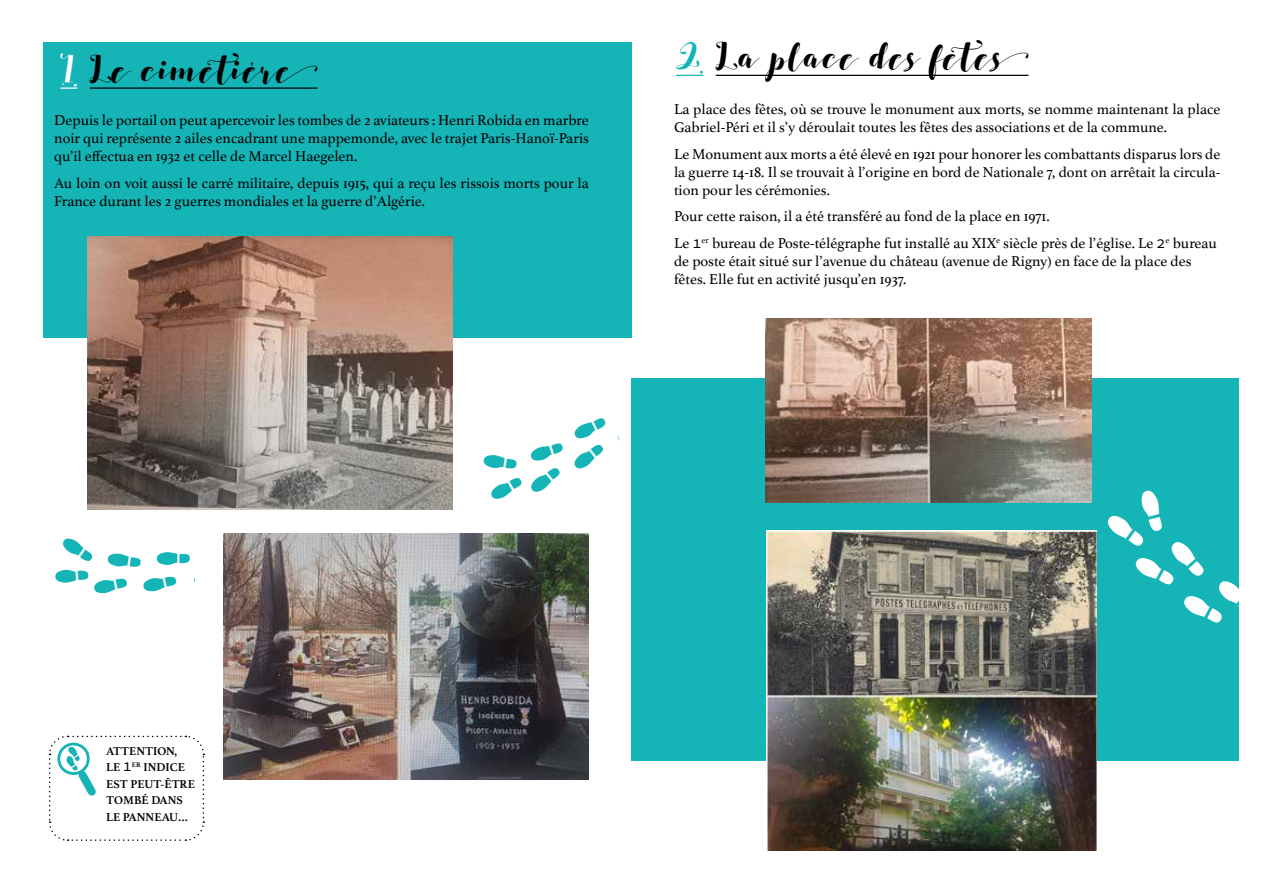
<style>
.page{position:relative;width:1263px;height:893px;background:#fff}
.page>*{position:absolute;margin:0;border:0;box-sizing:border-box;transform-origin:0 0}
.t1{font:24.75px "SALSABILLA";color:#000}
.t2{font:15px/18px "Athelas";color:#000}
.t3{font:700 12px/16.5px "Athelas";color:#000}
.s1{color:#fff}
.s2{color:#14b4b7}
.s3{font-family:"Source Code Variable"}
.s4{font-family:"Source Code Variable";font-weight:400;font-size:15px}
</style>
<div class="page">
<div style="left:631px;top:378px;width:607px;height:383px;background:#14b4b7"></div>
<div style="left:43px;top:43px;width:588px;height:295px;background:#14b4b7"></div>
<svg style="left:531px;top:468px;width:29px;height:24px"></svg>
<svg style="left:491px;top:478px;width:31px;height:21px"></svg>
<svg style="left:574px;top:418px;width:32px;height:51px"></svg>
<svg style="left:530px;top:443px;width:33px;height:18px"></svg>
<svg style="left:484px;top:455px;width:33px;height:14px"></svg>
<svg style="left:55px;top:538px;width:140px;height:55px"></svg>
<svg style="left:60px;top:87px;width:17px;height:2px"></svg>
<hr style="left:90px;top:87px;width:227px;height:2px;background:#000">
<svg style="left:676px;top:75px;width:27px;height:1px"></svg>
<hr style="left:716px;top:75px;width:312px;height:1px;background:#000">
<svg style="left:49px;top:735px;width:156px;height:106px"></svg>
<img style="left:87px;top:236px;width:366px;height:273px">
<img style="left:223px;top:534px;width:366px;height:245px">
<img style="left:765px;top:319px;width:326px;height:183px">
<img style="left:766px;top:531px;width:331px;height:319px">
<svg style="left:1093px;top:480px;width:146px;height:143px"></svg>
<h1 class="t1" style="left:60px;top:50px;width:259px"><span class="s1">1.</span> Le cimetièrŐ</h1>
<p class="t2" style="left:54px;top:111px;width:536px;text-align:justify">Depuis le portail on peut apercevoir les tombes de 2 aviateurs : Henri Robida en marbre noir qui représente 2 ailes encadrant une mappemonde, avec le trajet Paris-Hanoï-Paris qu’il effectua en 1932 et celle de Marcel Haegelen.</p>
<p class="t2" style="left:54px;top:173px;width:536px">Au loin on voit aussi le carré militaire, depuis 1915, qui a reçu les rissois morts pour la<br>France durant les 2 guerres mondiales et la guerre d’Algérie.</p>
<h1 class="t1" style="left:676px;top:37px;width:354px"><span class="s2">2.</span> La place des feteŸ</h1>
<p class="t2" style="left:674px;top:100px;width:548px">La place des fêtes, où se trouve le monument aux morts, se nomme maintenant la place<br>Gabriel-Péri et il s’y déroulait toutes les fêtes des associations et de la commune.</p>
<p class="t2" style="left:674px;top:144px;width:548px;text-align:justify">Le Monument aux morts a été élevé en 1921 pour honorer les combattants disparus lors de la guerre 14-18. Il se trouvait à l’origine en bord de Nationale 7, dont on arrêtait la circula&shy;tion pour les cérémonies.</p>
<p class="t2" style="left:674px;top:203px;width:544px;line-height:26.5px">Pour cette raison, il a été transféré au fond de la place en 1971.<br>Le <span class="s3">1</span><sup>er</sup> bureau de Poste-télégraphe fut installé au XIX<sup>e</sup> siècle près de l’église. Le <span class="s3">2</span><sup>e</sup> bureau</p>
<p class="t2" style="left:674px;top:251px;width:519px">de poste était situé sur l’avenue du château (avenue de Rigny) en face de la place des fêtes. Elle fut en activité jusqu’en 1937.</p>
<p class="t3" style="left:106px;top:742px;width:90px">ATTENTION,<br>LE <span class="s4">1</span><sup>ER</sup> INDICE<br>EST PEUT-ÊTRE<br>TOMBÉ DANS<br>LE PANNEAU…</p>
</div>
